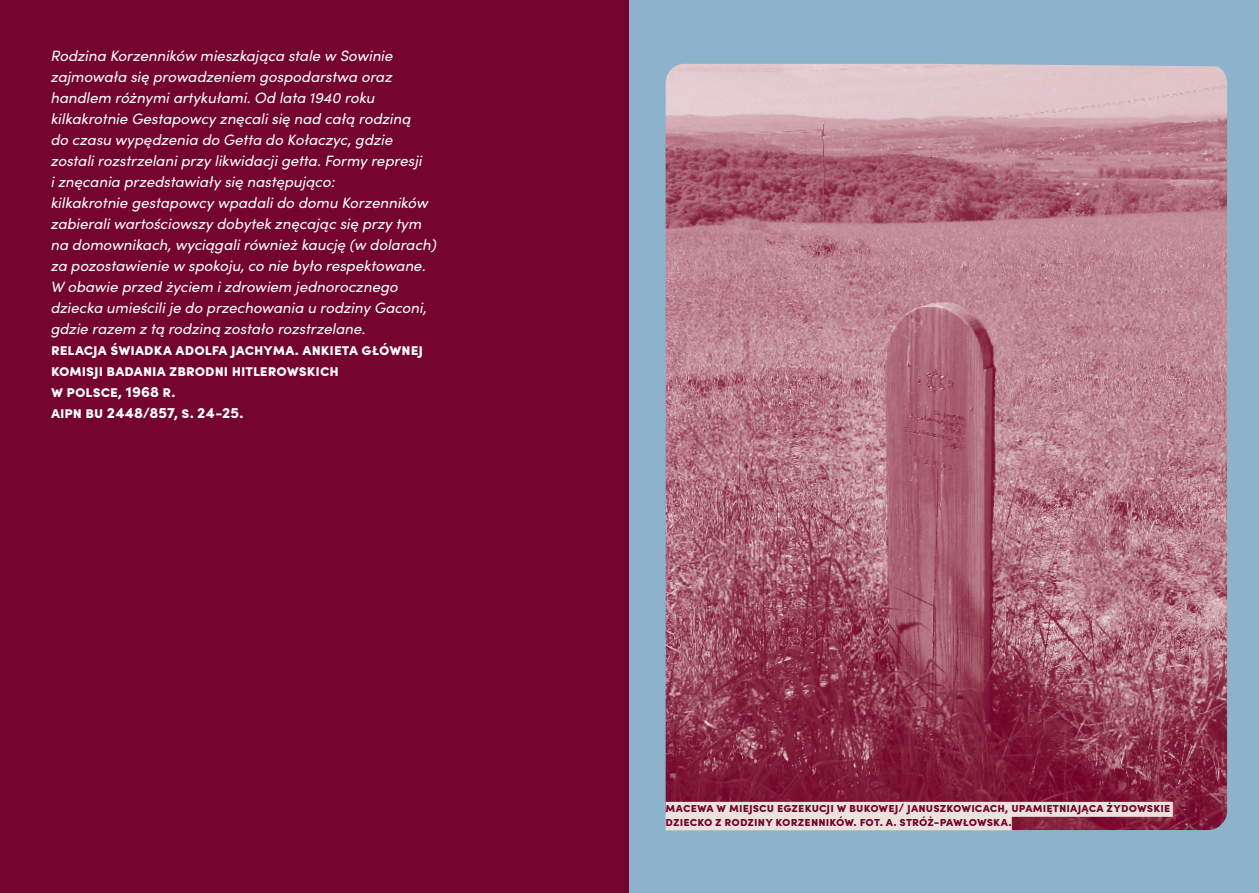
<style>
.page{position:relative;width:1259px;height:893px;background:#fff}
.page>*{position:absolute;margin:0;border:0;box-sizing:border-box;transform-origin:0 0}
.t1{font:italic 15px/21px "Sofia Pro";color:#fff}
.t2{font:900 15px/21px "Sofia Pro";color:#fff}
.t3{font:900 12px/13.5px "Sofia Pro";letter-spacing:.01em;color:#74032d}
</style>
<div class="page">
<div style="left:0;top:0;width:629px;height:893px;background:#74032d"></div>
<div style="left:629px;top:0;width:630px;height:893px;background:#8cb3cb"></div>
<img style="left:665px;top:64px;width:562px;height:766px">
<div style="left:665px;top:802px;width:507px;height:15px;background:#eae3db"></div>
<div style="left:665px;top:815px;width:347px;height:15px;background:#eae3db"></div>
<p class="t1" style="left:51px;top:44px;width:387px">Rodzina Korzenników mieszkająca stale w Sowinie zajmowała się prowadzeniem gospodarstwa oraz handlem różnymi artykułami. Od lata 1940 roku kilkakrotnie Gestapowcy znęcali się nad całą rodziną<br>do czasu wypędzenia do Getta do Kołaczyc, gdzie zostali rozstrzelani przy likwidacji getta. Formy represji<br>i znęcania przedstawiały się następująco:<br>kilkakrotnie gestapowcy wpadali do domu Korzenników zabierali wartościowszy dobytek znęcając się przy tym na domownikach, wyciągali również kaucję (w dolarach) za pozostawienie w spokoju, co nie było respektowane.<br>W obawie przed życiem i zdrowiem jednorocznego dziecka umieścili je do przechowania u rodziny Gaconi, gdzie razem z tą rodziną zostało rozstrzelane.</p>
<p class="t2" style="left:51px;top:338px;width:373px">RELACJA ŚWIADKA ADOLFA JACHYMA. ANKIETA GŁÓWNEJ KOMISJI BADANIA ZBRODNI HITLEROWSKICH<br>W POLSCE, 1968 R.<br>AIPN BU 2448/857, S. 24-25.</p>
<p class="t3" style="left:665px;top:800px;width:506px">MACEWA W MIEJSCU EGZEKUCJI W BUKOWEJ/ JANUSZKOWICACH, UPAMIĘTNIAJĄCA ŻYDOWSKIE<br>DZIECKO Z RODZINY KORZENNIKÓW. FOT. A. STRÓŻ-PAWŁOWSKA.</p>
</div>
